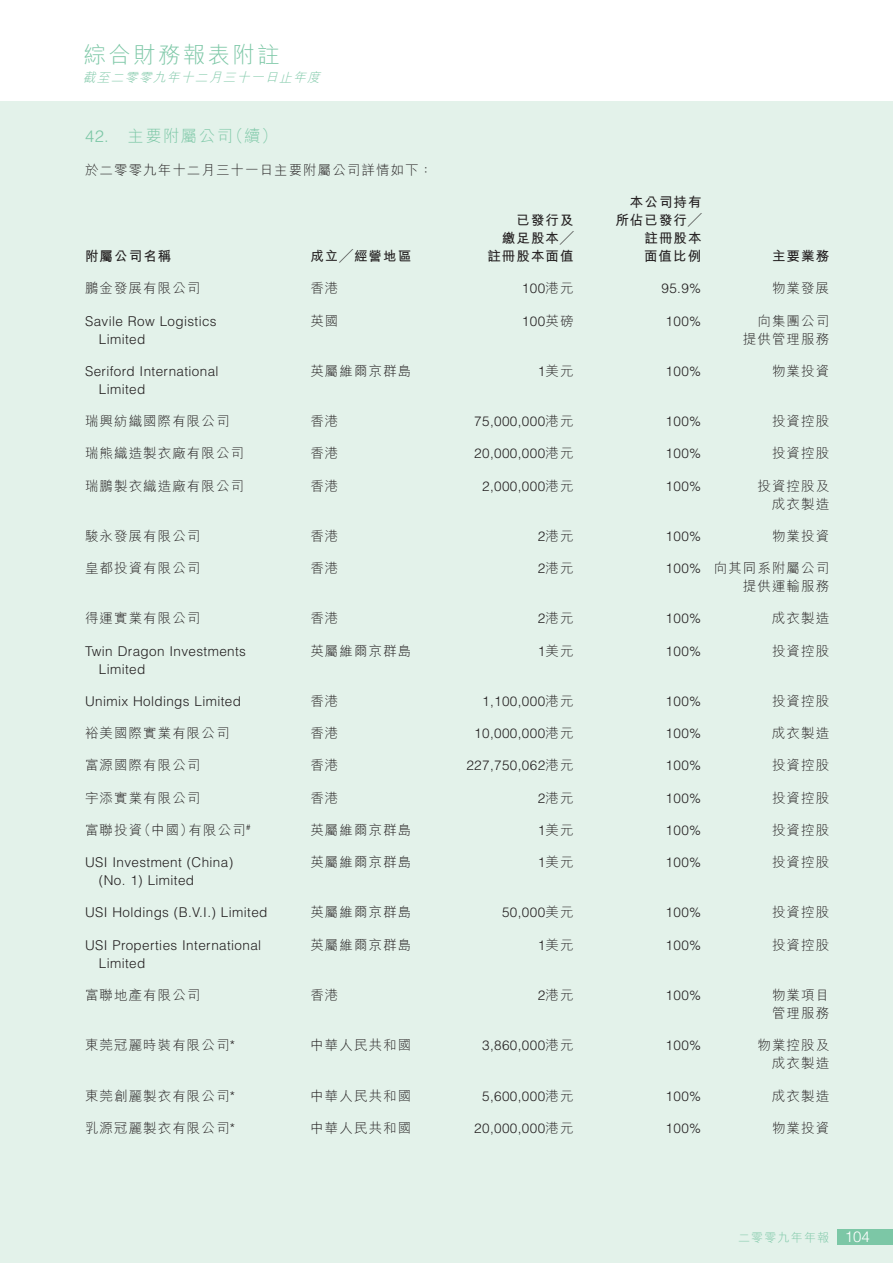
<style>
.page{position:relative;width:893px;height:1263px;background:#fff}
.page>*{position:absolute;margin:0;border:0;box-sizing:border-box;transform-origin:0 0}
.t1{font:22.5px "M Hei HK Light B5 pc H";letter-spacing:.1em;color:#7cc7a6}
.t2{font:16.5px "M Hei HK Light B5 pc H";letter-spacing:.08em;color:#7cc7a6}
.t3{font:13.5px/18px "M Hei HK Light B5 pc H";letter-spacing:.08em;color:#231f20;text-align:right}
.t4{font:300 13.5px "Helvetica LT Std";letter-spacing:.03em;color:#231f20}
.t5{font:13.5px "M Hei HK Bold B5 pc H";letter-spacing:.08em;color:#231f20}
.t6{font:italic 12.75px "M Hei HK Light B5 pc H";color:#7cc7a6}
.t7{font:12px "M Hei HK Light B5 pc H";letter-spacing:.1em;color:#7cc7a6}
.s1{font-family:"Helvetica LT Std";font-weight:300}
.s2{font-family:"M Hei HK Light B5 pc H";font-weight:400}
.s3{font-family:"Helvetica LT Std";font-weight:300;font-size:15px;color:#fff}
</style>
<div class="page">
<div style="left:0;top:101px;width:893px;height:1162px;background:#e3f2ea"></div>
<div style="left:838px;top:1229px;width:55px;height:16px;background:#7cc7a6"></div>
<h1 class="t1" style="left:84px;top:46px;width:197px">綜合財務報表附註</h1>
<p class="t6" style="left:83px;top:73px;width:242px">截至二零零九年十二月三十一日止年度</p>
<p class="t2" style="left:85px;top:130px;width:194px"><span class="s1">42.</span> 主要附屬公司（續）</p>
<p class="t3" style="left:85px;top:163px;width:349px">於二零零九年十二月三十一日主要附屬公司詳情如下：</p>
<p class="t5" style="left:630px;top:197px;width:73px">本公司持有</p>
<p class="t5" style="left:516px;top:215px;width:59px">已發行及</p>
<p class="t5" style="left:615px;top:215px;width:88px">所佔已發行╱</p>
<p class="t5" style="left:502px;top:233px;width:73px">繳足股本╱</p>
<p class="t5" style="left:644px;top:233px;width:59px">註冊股本</p>
<p class="t5" style="left:85px;top:251px;width:88px">附屬公司名稱</p>
<p class="t5" style="left:310px;top:251px;width:102px">成立╱經營地區</p>
<p class="t5" style="left:487px;top:251px;width:88px">註冊股本面值</p>
<p class="t5" style="left:644px;top:251px;width:59px">面值比例</p>
<p class="t5" style="left:772px;top:251px;width:59px">主要業務</p>
<p class="t3" style="left:85px;top:281px;width:117px">鵬金發展有限公司</p>
<p class="t3" style="left:310px;top:281px;width:30px">香港</p>
<p class="t4" style="left:522px;top:283px;width:53px">100<span class="s2">港元</span></p>
<p class="t4" style="left:661px;top:283px;width:41px">95.9%</p>
<p class="t3" style="left:772px;top:281px;width:59px">物業發展</p>
<p class="t4" style="left:85px;top:316px;width:133px">Savile Row Logistics</p>
<p class="t3" style="left:310px;top:313px;width:30px">英國</p>
<p class="t4" style="left:522px;top:316px;width:53px">100<span class="s2">英磅</span></p>
<p class="t4" style="left:666px;top:316px;width:37px">100%</p>
<p class="t3" style="left:757px;top:313px;width:73px">向集團公司</p>
<p class="t4" style="left:99px;top:334px;width:48px">Limited</p>
<p class="t3" style="left:743px;top:331px;width:88px">提供管理服務</p>
<p class="t4" style="left:85px;top:366px;width:135px">Seriford International</p>
<p class="t3" style="left:310px;top:364px;width:102px">英屬維爾京群島</p>
<p class="t3" style="left:538px;top:364px;width:37px"><span class="s1">1</span>美元</p>
<p class="t4" style="left:666px;top:366px;width:37px">100%</p>
<p class="t3" style="left:772px;top:364px;width:59px">物業投資</p>
<p class="t4" style="left:99px;top:384px;width:48px">Limited</p>
<p class="t3" style="left:85px;top:414px;width:146px">瑞興紡織國際有限公司</p>
<p class="t3" style="left:310px;top:414px;width:30px">香港</p>
<p class="t4" style="left:474px;top:416px;width:101px">75,000,000<span class="s2">港元</span></p>
<p class="t4" style="left:666px;top:416px;width:37px">100%</p>
<p class="t3" style="left:772px;top:414px;width:59px">投資控股</p>
<p class="t3" style="left:85px;top:446px;width:161px">瑞熊織造製衣廠有限公司</p>
<p class="t3" style="left:310px;top:446px;width:30px">香港</p>
<p class="t4" style="left:474px;top:448px;width:101px">20,000,000<span class="s2">港元</span></p>
<p class="t4" style="left:666px;top:448px;width:37px">100%</p>
<p class="t3" style="left:772px;top:446px;width:59px">投資控股</p>
<p class="t3" style="left:85px;top:478px;width:161px">瑞鵬製衣織造廠有限公司</p>
<p class="t3" style="left:310px;top:478px;width:30px">香港</p>
<p class="t4" style="left:482px;top:481px;width:93px">2,000,000<span class="s2">港元</span></p>
<p class="t4" style="left:666px;top:481px;width:37px">100%</p>
<p class="t3" style="left:757px;top:478px;width:73px">投資控股及成衣製造</p>
<p class="t3" style="left:85px;top:529px;width:117px">駿永發展有限公司</p>
<p class="t3" style="left:310px;top:529px;width:30px">香港</p>
<p class="t3" style="left:538px;top:529px;width:37px"><span class="s1">2</span>港元</p>
<p class="t4" style="left:666px;top:531px;width:37px">100%</p>
<p class="t3" style="left:772px;top:529px;width:59px">物業投資</p>
<p class="t3" style="left:85px;top:561px;width:117px">皇都投資有限公司</p>
<p class="t3" style="left:310px;top:561px;width:30px">香港</p>
<p class="t3" style="left:538px;top:561px;width:37px"><span class="s1">2</span>港元</p>
<p class="t3" style="left:666px;top:561px;width:165px"><span class="s1">100%</span> 向其同系附屬公司提供運輸服務</p>
<p class="t3" style="left:85px;top:611px;width:117px">得運實業有限公司</p>
<p class="t3" style="left:310px;top:611px;width:30px">香港</p>
<p class="t3" style="left:538px;top:611px;width:37px"><span class="s1">2</span>港元</p>
<p class="t4" style="left:666px;top:613px;width:37px">100%</p>
<p class="t3" style="left:772px;top:611px;width:59px">成衣製造</p>
<p class="t4" style="left:85px;top:646px;width:162px">Twin Dragon Investments</p>
<p class="t3" style="left:310px;top:643px;width:102px">英屬維爾京群島</p>
<p class="t3" style="left:538px;top:643px;width:37px"><span class="s1">1</span>美元</p>
<p class="t4" style="left:666px;top:646px;width:37px">100%</p>
<p class="t3" style="left:772px;top:643px;width:59px">投資控股</p>
<p class="t4" style="left:99px;top:664px;width:48px">Limited</p>
<p class="t4" style="left:85px;top:696px;width:158px">Unimix Holdings Limited</p>
<p class="t3" style="left:310px;top:694px;width:30px">香港</p>
<p class="t4" style="left:482px;top:696px;width:93px">1,100,000<span class="s2">港元</span></p>
<p class="t4" style="left:666px;top:696px;width:37px">100%</p>
<p class="t3" style="left:772px;top:694px;width:59px">投資控股</p>
<p class="t3" style="left:85px;top:726px;width:146px">裕美國際實業有限公司</p>
<p class="t3" style="left:310px;top:726px;width:30px">香港</p>
<p class="t4" style="left:474px;top:728px;width:101px">10,000,000<span class="s2">港元</span></p>
<p class="t4" style="left:666px;top:728px;width:37px">100%</p>
<p class="t3" style="left:772px;top:726px;width:59px">成衣製造</p>
<p class="t3" style="left:85px;top:758px;width:117px">富源國際有限公司</p>
<p class="t3" style="left:310px;top:758px;width:30px">香港</p>
<p class="t4" style="left:466px;top:760px;width:109px">227,750,062<span class="s2">港元</span></p>
<p class="t4" style="left:666px;top:760px;width:37px">100%</p>
<p class="t3" style="left:772px;top:758px;width:59px">投資控股</p>
<p class="t3" style="left:85px;top:790px;width:117px">宇添實業有限公司</p>
<p class="t3" style="left:310px;top:790px;width:30px">香港</p>
<p class="t3" style="left:538px;top:790px;width:37px"><span class="s1">2</span>港元</p>
<p class="t4" style="left:666px;top:793px;width:37px">100%</p>
<p class="t3" style="left:772px;top:790px;width:59px">投資控股</p>
<p class="t3" style="left:85px;top:823px;width:167px">富聯投資（中國）有限公司<sup>#</sup></p>
<p class="t3" style="left:310px;top:823px;width:102px">英屬維爾京群島</p>
<p class="t3" style="left:538px;top:823px;width:37px"><span class="s1">1</span>美元</p>
<p class="t4" style="left:666px;top:825px;width:37px">100%</p>
<p class="t3" style="left:772px;top:823px;width:59px">投資控股</p>
<p class="t4" style="left:85px;top:857px;width:150px">USI Investment (China)</p>
<p class="t3" style="left:310px;top:855px;width:102px">英屬維爾京群島</p>
<p class="t3" style="left:538px;top:855px;width:37px"><span class="s1">1</span>美元</p>
<p class="t4" style="left:666px;top:857px;width:37px">100%</p>
<p class="t3" style="left:772px;top:855px;width:59px">投資控股</p>
<p class="t4" style="left:99px;top:875px;width:97px">(No. 1) Limited</p>
<p class="t4" style="left:85px;top:907px;width:184px">USI Holdings (B.V.I.) Limited</p>
<p class="t3" style="left:310px;top:905px;width:102px">英屬維爾京群島</p>
<p class="t4" style="left:502px;top:907px;width:73px">50,000<span class="s2">美元</span></p>
<p class="t4" style="left:666px;top:907px;width:37px">100%</p>
<p class="t3" style="left:772px;top:905px;width:59px">投資控股</p>
<p class="t4" style="left:85px;top:940px;width:178px">USI Properties International</p>
<p class="t3" style="left:310px;top:937px;width:102px">英屬維爾京群島</p>
<p class="t3" style="left:538px;top:937px;width:37px"><span class="s1">1</span>美元</p>
<p class="t4" style="left:666px;top:940px;width:37px">100%</p>
<p class="t3" style="left:772px;top:937px;width:59px">投資控股</p>
<p class="t4" style="left:99px;top:958px;width:48px">Limited</p>
<p class="t3" style="left:85px;top:988px;width:117px">富聯地產有限公司</p>
<p class="t3" style="left:310px;top:988px;width:30px">香港</p>
<p class="t3" style="left:538px;top:988px;width:37px"><span class="s1">2</span>港元</p>
<p class="t4" style="left:666px;top:990px;width:37px">100%</p>
<p class="t3" style="left:772px;top:988px;width:59px;text-align:left">物業項目管理服務</p>
<p class="t3" style="left:85px;top:1038px;width:152px">東莞冠麗時裝有限公司<span class="s1">*</span></p>
<p class="t3" style="left:310px;top:1038px;width:102px">中華人民共和國</p>
<p class="t4" style="left:482px;top:1040px;width:93px">3,860,000<span class="s2">港元</span></p>
<p class="t4" style="left:666px;top:1040px;width:37px">100%</p>
<p class="t3" style="left:757px;top:1038px;width:73px">物業控股及成衣製造</p>
<p class="t3" style="left:85px;top:1088px;width:152px">東莞創麗製衣有限公司<span class="s1">*</span></p>
<p class="t3" style="left:310px;top:1088px;width:102px">中華人民共和國</p>
<p class="t4" style="left:482px;top:1090px;width:93px">5,600,000<span class="s2">港元</span></p>
<p class="t4" style="left:666px;top:1090px;width:37px">100%</p>
<p class="t3" style="left:772px;top:1088px;width:59px">成衣製造</p>
<p class="t3" style="left:85px;top:1120px;width:152px">乳源冠麗製衣有限公司<span class="s1">*</span></p>
<p class="t3" style="left:310px;top:1120px;width:102px">中華人民共和國</p>
<p class="t4" style="left:474px;top:1123px;width:101px">20,000,000<span class="s2">港元</span></p>
<p class="t4" style="left:666px;top:1123px;width:37px">100%</p>
<p class="t3" style="left:772px;top:1120px;width:59px">物業投資</p>
<p class="t7" style="left:738px;top:1233px;width:133px">二零零九年年報 <span class="s3">104</span></p>
</div>
